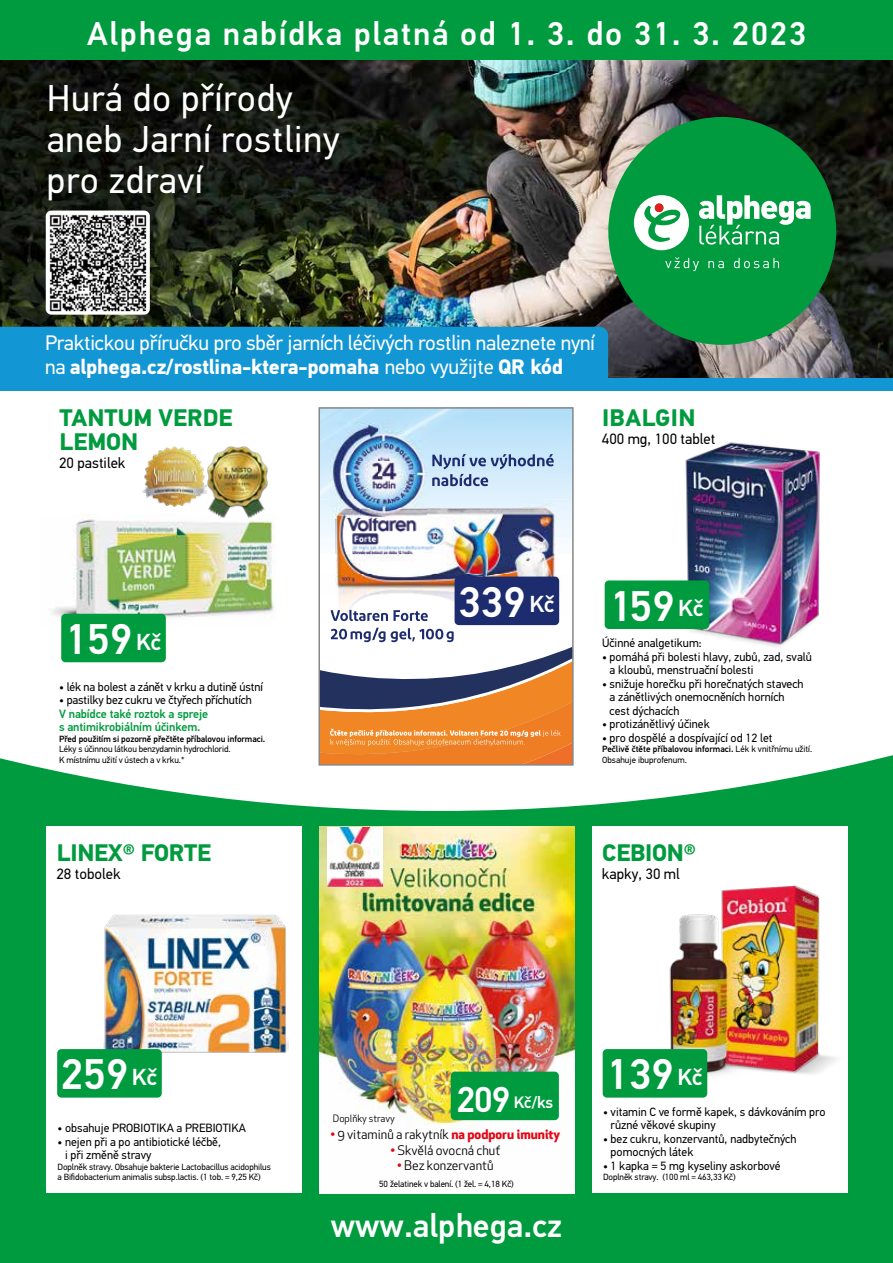
<style>
.page{position:relative;width:893px;height:1263px;background:#fff}
.page>*{position:absolute;margin:0;border:0;box-sizing:border-box;transform-origin:0 0}
.t1{font:500 42.9px "PF Din Text Pro";color:#fff}
.t2{font:37.35px/41.1px "PF Din Text Pro";letter-spacing:.02em;color:#fff}
.t3{font:500 33.15px "PF Din Text Pro";color:#fff}
.t4{font:500 33px "PF Din Text Pro";letter-spacing:.05em;color:#fff}
.t5{font:700 24px/24px "PF Din Text Pro";color:#009b3e}
.t6{font:700 24px "PF Din Text Pro";letter-spacing:.02em;color:#009b3e}
.t7{font:21px/24px "PF Din Text Pro";letter-spacing:-.01em;color:#fff}
.t8{font:500 16.5px "PF Din Text Pro";color:#fff}
.t9{font:15px "PF Din Text Pro";color:#000}
.t10{font:12.9px "Apex New";color:#000}
.t11{font:12px/13.5px "PF Din Text Pro";color:#000}
.t12{font:500 12px/13.5px "PF Din Text Pro";letter-spacing:-.01em;color:#009b3e}
.t13{font:9.9px "Apex New";color:#000}
.t14{font:9px/10.5px "PF Din Text Pro";letter-spacing:-.01em;color:#000}
.t15{font:500 9px "PF Din Text Pro";letter-spacing:-.01em;color:#000}
.s1{font-weight:700}
.s2{font-size:23.25px}
.s3{font-weight:500}
.s4{font-size:36px}
.s5{color:#e30613}
.s6{font-weight:700;color:#e30613}
</style>
<div class="page">
<img style="left:0;top:60px;width:893px;height:318px">
<div style="left:608px;top:117px;width:228px;height:228px;background:#009b3e;border-radius:50%"></div>
<svg style="left:634px;top:195px;width:55px;height:55px"></svg>
<svg style="left:699px;top:195px;width:112px;height:50px"></svg>
<svg style="left:665px;top:257px;width:34px;height:14px"></svg>
<svg style="left:708px;top:261px;width:16px;height:7px"></svg>
<svg style="left:734px;top:258px;width:45px;height:10px"></svg>
<div style="left:655px;top:203px;width:8px;height:9px;background:#e11f1f;border-radius:50%"></div>
<div style="left:0;top:327px;width:608px;height:51px;background:#1396d4"></div>
<img style="left:335px;top:554px;width:221px;height:20px">
<img style="left:424px;top:509px;width:132px;height:45px">
<img style="left:335px;top:519px;width:89px;height:35px">
<img style="left:330px;top:595px;width:125px;height:22px">
<img style="left:559px;top:595px;width:1px;height:22px">
<img style="left:338px;top:575px;width:223px;height:20px">
<img style="left:335px;top:574px;width:221px;height:15px">
<img style="left:330px;top:423px;width:96px;height:96px">
<img style="left:335px;top:509px;width:91px;height:10px">
<svg style="left:331px;top:610px;width:97px;height:11px"></svg>
<svg style="left:321px;top:628px;width:250px;height:104px"></svg>
<svg style="left:432px;top:454px;width:122px;height:32px;background:#a9c0dc"></svg>
<div style="left:318px;top:407px;width:256px;height:359px;border:2px solid #878787"></div>
<img style="left:52px;top:515px;width:223px;height:103px">
<svg style="left:0;top:732px;width:893px;height:531px;fill:#009b3e"></svg>
<div style="left:0;top:0;width:893px;height:60px;background:#009b3e"></div>
<img style="left:319px;top:827px;width:255px;height:366px">
<div style="left:592px;top:827px;width:255px;height:366px;background:#fff"></div>
<div style="left:47px;top:827px;width:255px;height:366px;background:#fff"></div>
<img style="left:649px;top:885px;width:188px;height:213px">
<img style="left:103px;top:914px;width:186px;height:139px">
<div style="left:61px;top:614px;width:105px;height:48px;background:#009b3e;border-radius:4px"></div>
<div style="left:455px;top:577px;width:104px;height:48px;background:#1d2b6f;border-radius:4px"></div>
<div style="left:0;top:378px;width:893px;height:13px;background:#1396d4"></div>
<div style="left:603px;top:1049px;width:104px;height:48px;background:#009b3e;border-radius:4px"></div>
<div style="left:57px;top:1049px;width:105px;height:48px;background:#009b3e;border-radius:4px"></div>
<div style="left:451px;top:1071px;width:108px;height:49px;background:#009b3e;border-radius:4px"></div>
<img style="left:685px;top:442px;width:135px;height:205px">
<div style="left:605px;top:580px;width:104px;height:49px;background:#009b3e;border-radius:4px"></div>
<img style="left:142px;top:446px;width:64px;height:61px">
<img style="left:206px;top:446px;width:64px;height:72px">
<img style="left:328px;top:827px;width:55px;height:60px">
<img style="left:50px;top:215px;width:96px;height:96px">
<div style="left:46px;top:211px;width:104px;height:104px;border:3px solid #fff;border-radius:4px"></div>
<h3 class="t4" style="left:87px;top:14px;width:720px">Alphega nabídka platná od 1. 3. do 31. 3. 2023</h3>
<h2 class="t2" style="left:47px;top:78px;width:294px">Hurá do přírody aneb Jarní rostliny pro zdraví</h2>
<h3 class="t7" style="left:45px;top:331px;width:551px">Praktickou příručku pro sběr jarních léčivých rostlin naleznete nyní na <span class="s1">alphega.cz/rostlina-ktera-pomaha</span> nebo využijte <span class="s1">QR kód</span></h3>
<h3 class="t5" style="left:59px;top:407px;width:175px">TANTUM VERDE<br>LEMON</h3>
<p class="t9" style="left:59px;top:454px;width:68px">20 pastilek</p>
<h1 class="t1" style="left:65px;top:614px;width:98px">159 <span class="s2">Kč</span></h1>
<p class="t11" style="left:59px;top:680px;width:205px">• lék na bolest a zánět v krku a dutině ústní</p>
<p class="t11" style="left:59px;top:693px;width:194px">• pastilky bez cukru ve čtyřech příchutích</p>
<p class="t12" style="left:59px;top:707px;width:151px">V nabídce také roztok a spreje s antimikrobiálním účinkem.</p>
<p class="t15" style="left:59px;top:733px;width:208px">Před použitím si pozorně přečtěte příbalovou informaci.</p>
<p class="t14" style="left:59px;top:744px;width:173px">Léky s účinnou látkou benzydamin hydrochlorid.<br>K místnímu užití v ústech a v krku.*</p>
<h3 class="t5" style="left:57px;top:841px;width:156px">LINEX® FORTE</h3>
<p class="t9" style="left:56px;top:865px;width:66px">28 tobolek</p>
<h3 class="t6" style="left:602px;top:403px;width:95px">IBALGIN</h3>
<p class="t9" style="left:602px;top:430px;width:115px">400 mg, 100 tablet</p>
<h1 class="t1" style="left:458px;top:576px;width:98px">339 <span class="s2">Kč</span></h1>
<h1 class="t1" style="left:609px;top:580px;width:95px">159 <span class="s2">Kč</span></h1>
<p class="t11" style="left:602px;top:636px;width:101px">Účinné analgetikum:</p>
<p class="t11" style="left:610px;top:650px;width:204px;text-indent:-8px">• pomáhá při bolesti hlavy, zubů, zad, svalů a kloubů, menstruační bolesti</p>
<p class="t11" style="left:610px;top:677px;width:195px;text-indent:-8px">• snižuje horečku při horečnatých stavech a zánětlivých onemocněních horních cest dýchacích</p>
<p class="t11" style="left:602px;top:717px;width:109px">• protizánětlivý účinek</p>
<p class="t11" style="left:602px;top:731px;width:172px">• pro dospělé a dospívající od 12 let</p>
<p class="t14" style="left:602px;top:744px;width:212px"><span class="s3">Pečlivě čtěte příbalovou informaci.</span> Lék k vnitřnímu užití.<br>Obsahuje ibuprofenum.</p>
<h3 class="t5" style="left:602px;top:841px;width:95px">CEBION®</h3>
<p class="t9" style="left:602px;top:865px;width:79px">kapky, 30 ml</p>
<h1 class="t1" style="left:61px;top:1049px;width:98px">259 <span class="s2">Kč</span></h1>
<h1 class="t1" style="left:606px;top:1049px;width:98px">139 <span class="s2">Kč</span></h1>
<h3 class="t8" style="left:456px;top:1092px;width:98px"><span class="s4">209</span> Kč/ks</h3>
<p class="t11" style="left:611px;top:1105px;width:216px;text-indent:-8px">• vitamin C ve formě kapek, s dávkováním pro různé věkové skupiny</p>
<p class="t11" style="left:611px;top:1132px;width:187px;text-indent:-8px">• bez cukru, konzervantů, nadbytečných pomocných látek</p>
<p class="t11" style="left:603px;top:1159px;width:179px">• 1 kapka = 5 mg kyseliny askorbové</p>
<p class="t14" style="left:603px;top:1172px;width:134px">Doplněk stravy. (100 ml = 463,33 Kč)</p>
<p class="t13" style="left:333px;top:1112px;width:64px">Doplňky stravy</p>
<p class="t11" style="left:58px;top:1121px;width:190px">• obsahuje PROBIOTIKA a PREBIOTIKA</p>
<p class="t11" style="left:65px;top:1135px;width:157px;text-indent:-8px">• nejen při a po antibiotické léčbě, i při změně stravy</p>
<p class="t14" style="left:58px;top:1161px;width:215px">Doplněk stravy. Obsahuje bakterie Lactobacillus acidophilus a Bifidobacterium animalis subsp.lactis. (1 tob. = 9,25 Kč)</p>
<p class="t10" style="left:330px;top:1126px;width:231px"><span class="s5">•</span> 9 vitaminů a rakytník <span class="s6">na podporu imunity</span></p>
<p class="t10" style="left:390px;top:1142px;width:111px"><span class="s5">•</span> Skvělá ovocná chuť</p>
<p class="t10" style="left:397px;top:1157px;width:98px"><span class="s5">•</span> Bez konzervantů</p>
<p class="t14" style="left:379px;top:1178px;width:136px">50 želatinek v balení. (1 žel. = 4,18 Kč)</p>
<h3 class="t3" style="left:331px;top:1206px;width:233px">www.alphega.cz</h3>
</div>
